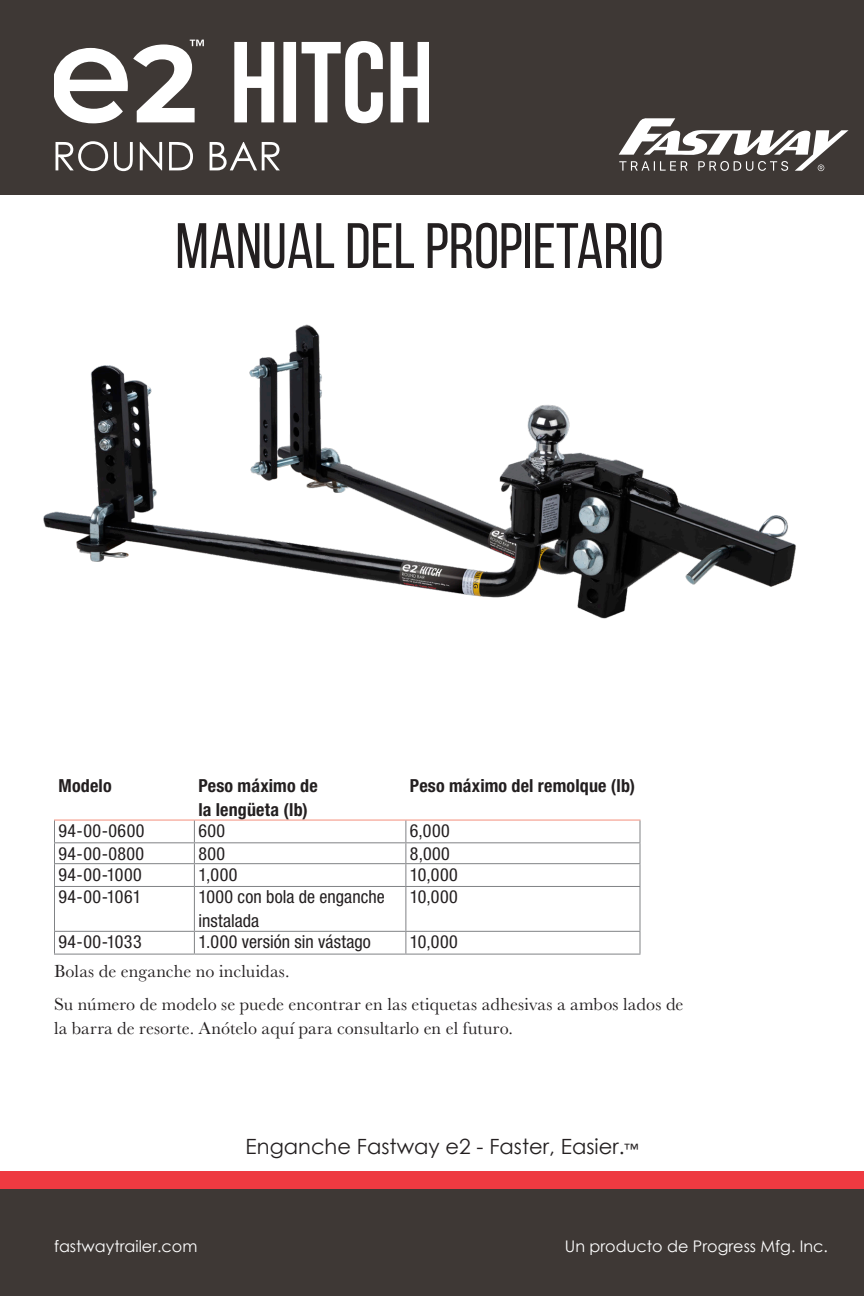
<style>
.page{position:relative;width:864px;height:1296px;background:#fff}
.page>*{position:absolute;margin:0;border:0;box-sizing:border-box;transform-origin:0 0}
.t1{font:64px "Bebas Neue";color:#231f20}
.t2{font:21px "Century Gothic";color:#231f20}
.page-p{font:18px/24px "Baskerville URW";letter-spacing:.01em;color:#231f20}
.table-body-parts_lis{font:condensed 18px/24px "Helvetica Neue LT Pro";letter-spacing:.02em;color:#231f20}
.table-header{font:700 condensed 18px/24px "Helvetica Neue LT Pro";letter-spacing:.01em;color:#231f20}
.t3{font:16px "Century Gothic";color:#fff}
.s1{font-size:14px}
</style>
<div class="page">
<div style="left:0;top:0;width:864px;height:194px;background:#3e3835"></div>
<div style="left:0;top:1171px;width:864px;height:45px;background:#ee3a41"></div>
<div style="left:0;top:1189px;width:864px;height:107px;background:#3e3835"></div>
<svg style="left:56px;top:141px;width:224px;height:30px"></svg>
<svg style="left:54px;top:40px;width:375px;height:83px"></svg>
<img style="left:43px;top:324px;width:753px;height:295px">
<svg style="left:619px;top:118px;width:230px;height:53px"></svg>
<hr style="left:54px;top:820px;width:140px;height:1px;background:#f48e7c">
<hr style="left:194px;top:820px;width:212px;height:1px;background:#f48e7c">
<hr style="left:406px;top:820px;width:234px;height:1px;background:#f48e7c">
<hr style="left:54px;top:842px;width:140px;height:1px;background:#808285">
<hr style="left:194px;top:842px;width:212px;height:1px;background:#808285">
<hr style="left:406px;top:842px;width:234px;height:1px;background:#808285">
<hr style="left:54px;top:863px;width:140px;height:1px;background:#808285">
<svg style="left:54px;top:821px;width:1px;height:65px"></svg>
<hr style="left:194px;top:863px;width:212px;height:1px;background:#808285">
<svg style="left:194px;top:821px;width:1px;height:65px"></svg>
<hr style="left:406px;top:863px;width:234px;height:1px;background:#808285">
<svg style="left:405px;top:821px;width:1px;height:65px"></svg>
<svg style="left:640px;top:821px;width:1px;height:65px"></svg>
<hr style="left:54px;top:886px;width:140px;height:1px;background:#808285">
<hr style="left:54px;top:887px;width:1px;height:44px;background:#808285">
<hr style="left:194px;top:886px;width:212px;height:1px;background:#808285">
<hr style="left:194px;top:887px;width:1px;height:44px;background:#808285">
<hr style="left:406px;top:886px;width:234px;height:1px;background:#808285">
<hr style="left:405px;top:887px;width:1px;height:44px;background:#808285">
<hr style="left:640px;top:887px;width:1px;height:44px;background:#808285">
<hr style="left:54px;top:931px;width:140px;height:1px;background:#808285">
<svg style="left:54px;top:932px;width:1px;height:22px"></svg>
<hr style="left:194px;top:931px;width:212px;height:1px;background:#808285">
<svg style="left:194px;top:932px;width:1px;height:22px"></svg>
<hr style="left:406px;top:931px;width:234px;height:1px;background:#808285">
<svg style="left:405px;top:932px;width:1px;height:22px"></svg>
<svg style="left:640px;top:932px;width:1px;height:22px"></svg>
<hr style="left:54px;top:954px;width:140px;height:1px;background:#808285">
<hr style="left:194px;top:954px;width:212px;height:1px;background:#808285">
<hr style="left:406px;top:954px;width:234px;height:1px;background:#808285">
<p class="t1" style="left:175px;top:211px;width:490px">MANUAL DEL PROPIETARIO</p>
<p class="table-header" style="left:58px;top:773px;width:55px">Modelo</p>
<p class="table-header" style="left:198px;top:773px;width:121px">Peso máximo de la lengüeta (lb)</p>
<p class="table-header" style="left:410px;top:773px;width:227px">Peso máximo del remolque (lb)</p>
<p class="table-body-parts_lis" style="left:58px;top:818px;width:87px">94-00-0600</p>
<p class="table-body-parts_lis" style="left:198px;top:818px;width:28px">600</p>
<p class="table-body-parts_lis" style="left:410px;top:818px;width:41px">6,000</p>
<p class="table-body-parts_lis" style="left:58px;top:841px;width:87px">94-00-0800</p>
<p class="table-body-parts_lis" style="left:198px;top:841px;width:28px">800</p>
<p class="table-body-parts_lis" style="left:410px;top:841px;width:41px">8,000</p>
<p class="table-body-parts_lis" style="left:58px;top:862px;width:85px">94-00-1000</p>
<p class="table-body-parts_lis" style="left:198px;top:862px;width:41px">1,000</p>
<p class="table-body-parts_lis" style="left:410px;top:862px;width:49px">10,000</p>
<p class="table-body-parts_lis" style="left:58px;top:885px;width:84px">94-00-1061</p>
<p class="table-body-parts_lis" style="left:198px;top:885px;width:188px">1000 con bola de enganche instalada</p>
<p class="table-body-parts_lis" style="left:410px;top:885px;width:49px">10,000</p>
<p class="table-body-parts_lis" style="left:58px;top:930px;width:85px">94-00-1033</p>
<p class="table-body-parts_lis" style="left:198px;top:930px;width:174px">1.000 versión sin vástago</p>
<p class="table-body-parts_lis" style="left:410px;top:930px;width:49px">10,000</p>
<p class="page-p" style="left:54px;top:958px;width:237px">Bolas de enganche no incluidas.</p>
<p class="page-p" style="left:54px;top:992px;width:631px">Su número de modelo se puede encontrar en las etiquetas adhesivas a ambos lados de la barra de resorte. Anótelo aquí para consultarlo en el futuro.</p>
<p class="t2" style="left:246px;top:1132px;width:394px">Enganche Fastway e2 - Faster, Easier.<span class="s1">™</span></p>
<p class="t3" style="left:54px;top:1235px;width:145px">fastwaytrailer.com</p>
<p class="t3" style="left:565px;top:1235px;width:265px">Un producto de Progress Mfg. Inc.</p>
</div>
